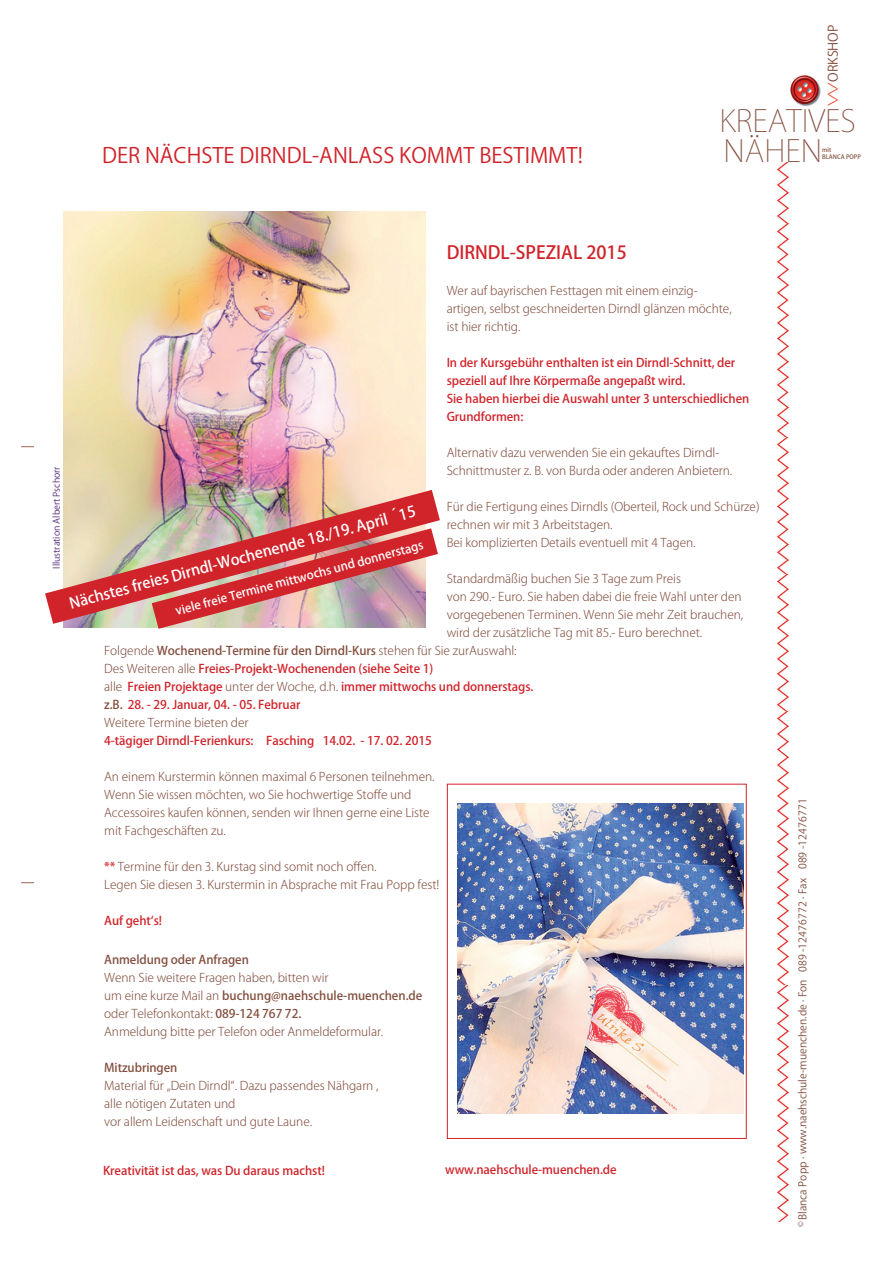
<style>
.page{position:relative;width:893px;height:1263px;background:#fff}
.page>*{position:absolute;margin:0;border:0;box-sizing:border-box;transform-origin:0 0}
.t1{font:200 30.3px/30.3px "Koz Go Pro";color:#834f3f}
.t2{font:21px "Koz Go Pro";color:#d1232a}
.t3{font:500 18px "Koz Go Pro";color:#d1232a}
.t4{font:500 15px "Koz Go Pro";color:#fff}
.t5{font:12.9px "Koz Go Pro";color:#834f3f}
.t6{font:300 12px/18px "Koz Go Pro";letter-spacing:-.005em;color:#834f3f}
.t7{font:500 12px/18px "Koz Go Pro";letter-spacing:-.005em;color:#d1232a}
.t8{font:500 12px "Koz Go Pro";letter-spacing:-.005em;color:#834f3f}
.t9{font:500 12px "Koz Go Pro";color:#fff}
.t10{font:10.5px "Koz Go Pro";color:#834f3f}
.t11{font:9px "Koz Go Pro";color:#552d7a}
.t12{font:500 6px/7.5px "Koz Go Pro";color:#834f3f}
.s1{font-weight:200;color:#ef3e22}
.s2{font-weight:300}
.s3{font-weight:300;color:#834f3f}
.s4{color:#834f3f}
.s5{font-weight:500;color:#d1232a}
.s6{font-weight:500}
</style>
<div class="page">
<img style="left:64px;top:211px;width:361px;height:417px">
<img style="left:790px;top:75px;width:31px;height:32px">
<img style="left:777px;top:163px;width:12px;height:1059px">
<svg style="left:21px;top:446px;width:13px;height:1px"></svg>
<svg style="left:21px;top:882px;width:13px;height:1px"></svg>
<img style="left:45px;top:490px;width:395px;height:134px">
<img style="left:152px;top:528px;width:286px;height:101px">
<div style="left:447px;top:784px;width:300px;height:355px;border:1px solid #d1232a"></div>
<img style="left:458px;top:803px;width:286px;height:310px">
<h2 class="t2" style="left:102px;top:141px;width:482px">DER NÄCHSTE DIRNDL-ANLASS KOMMT BESTIMMT!</h2>
<p class="t5" style="left:825px;top:105px;width:82px;rotate:-90deg"><span class="s1">W</span>ORKSHOP</p>
<h1 class="t1" style="left:720px;top:105px;width:138px">KREATIVES<br>NÄHEN</h1>
<p class="t12" style="left:822px;top:146px;width:40px">mit<br>BLANCA POPP</p>
<p class="t11" style="left:51px;top:569px;width:104px;rotate:-90deg">Illustration Albert Pschorr</p>
<h3 class="t3" style="left:447px;top:240px;width:182px">DIRNDL-SPEZIAL 2015</h3>
<p class="t6" style="left:447px;top:281px;width:287px">Wer auf bayrischen Festtagen mit einem einzig&shy;artigen, selbst geschneiderten Dirndl glänzen möchte, ist hier richtig.</p>
<p class="t7" style="left:447px;top:354px;width:304px">In der Kursgebühr enthalten ist ein Dirndl-Schnitt, der speziell auf Ihre Körpermaße angepaßt wird.<br>Sie haben hierbei die Auswahl unter 3 unterschiedlichen Grundformen:</p>
<p class="t6" style="left:447px;top:443px;width:287px">Alternativ dazu verwenden Sie ein gekauftes Dirndl-<br>Schnittmuster z. B. von Burda oder anderen Anbietern.</p>
<p class="t6" style="left:447px;top:497px;width:314px">Für die Fertigung eines Dirndls (Oberteil, Rock und Schürze) rechnen wir mit 3 Arbeitstagen.<br>Bei komplizierten Details eventuell mit 4 Tagen.</p>
<p class="t6" style="left:447px;top:569px;width:236px">Standardmäßig buchen Sie 3 Tage zum Preis</p>
<p class="t6" style="left:447px;top:587px;width:296px">von 290.- Euro. Sie haben dabei die freie Wahl unter den</p>
<p class="t6" style="left:447px;top:605px;width:298px">vorgegebenen Terminen. Wenn Sie mehr Zeit brauchen,</p>
<p class="t6" style="left:447px;top:623px;width:257px">wird der zusätzliche Tag mit 85.- Euro berechnet.</p>
<p class="t8" style="left:104px;top:643px;width:414px"><span class="s2">Folgende</span> Wochenend-Termine für den Dirndl-Kurs <span class="s2">stehen für Sie zurAuswahl:</span></p>
<p class="t7" style="left:104px;top:660px;width:331px"><span class="s3">Des Weiteren alle</span> Freies-Projekt-Wochenenden (siehe Seite 1)</p>
<p class="t7" style="left:104px;top:678px;width:431px"><span class="s3">alle</span> Freien Projektage <span class="s3">unter der Woche, d.h.</span> immer mittwochs und donnerstags.</p>
<p class="t7" style="left:104px;top:696px;width:198px"><span class="s4">z.B.</span> 28. - 29. Januar, 04. - 05. Februar</p>
<p class="t6" style="left:104px;top:713px;width:146px">Weitere Termine bieten der</p>
<p class="t7" style="left:104px;top:732px;width:329px">4-tägiger Dirndl-Ferienkurs: Fasching 14.02. - 17. 02. 2015</p>
<p class="t6" style="left:104px;top:767px;width:332px">An einem Kurstermin können maximal 6 Personen teilnehmen.<br>Wenn Sie wissen möchten, wo Sie hochwertige Stoffe und Accessoires kaufen können, senden wir Ihnen gerne eine Liste mit Fachgeschäften zu.</p>
<p class="t6" style="left:104px;top:857px;width:337px"><span class="s5">**</span> Termine für den 3. Kurstag sind somit noch offen.<br>Legen Sie diesen 3. Kurstermin in Absprache mit Frau Popp fest!</p>
<p class="t7" style="left:104px;top:912px;width:59px">Auf geht‘s!</p>
<p class="t8" style="left:104px;top:952px;width:146px">Anmeldung oder Anfragen</p>
<p class="t6" style="left:104px;top:968px;width:320px">Wenn Sie weitere Fragen haben, bitten wir<br>um eine kurze Mail an <span class="s6">buchung@naehschule-muenchen.de </span>oder Telefonkontakt: <span class="s6">089-124 767 72.<br></span>Anmeldung bitte per Telefon oder Anmeldeformular.</p>
<p class="t8" style="left:104px;top:1060px;width:75px">Mitzubringen</p>
<p class="t6" style="left:104px;top:1076px;width:276px">Material für „Dein Dirndl“. Dazu passendes Nähgarn , alle nötigen Zutaten und<br>vor allem Leidenschaft und gute Laune.</p>
<p class="t4" style="left:67px;top:594px;width:360px;rotate:-15deg">Nächstes freies Dirndl-Wochenende 18./19. April´15</p>
<p class="t9" style="left:174px;top:603px;width:257px;rotate:-15deg">viele freie Termine mittwochs und donnerstags</p>
<p class="t7" style="left:103px;top:1162px;width:223px">Kreativität ist das, was Du daraus machst!</p>
<p class="t7" style="left:445px;top:1161px;width:173px">www.naehschule-muenchen.de</p>
<p class="t10" style="left:796px;top:1227px;width:431px;rotate:-90deg"><sup>©</sup> Blanca Popp · www.naehschule-muenchen.de · Fon 089 -12476772 · Fax 089 -12476771</p>
</div>
